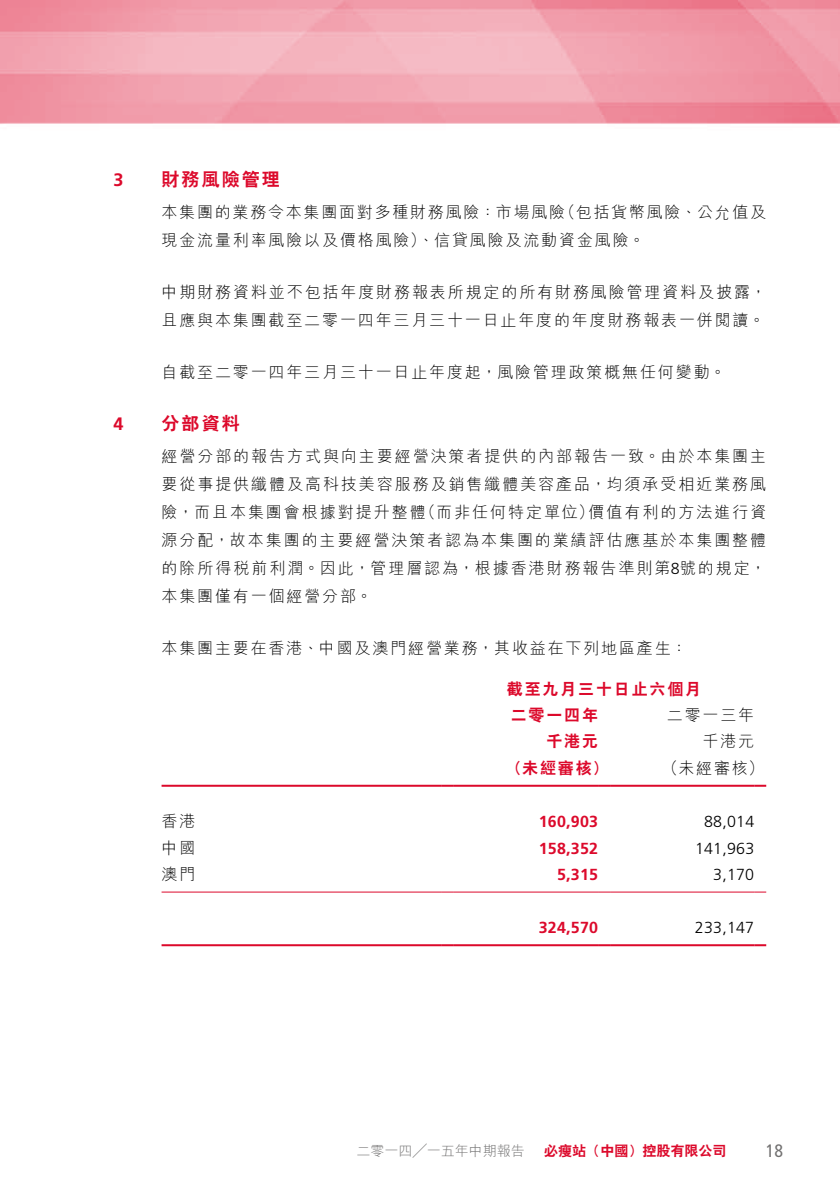
<style>
.page{position:relative;width:840px;height:1191px;background:#fff}
.page>*{position:absolute;margin:0;border:0;box-sizing:border-box;transform-origin:0 0}
.t1{font:800 18px "C Hei 2 HK";letter-spacing:.115em;color:#dc092b}
.t2{font:condensed 18px "Frutiger LT Std";color:#727171}
.t3{font:700 18px "Frutiger LT Std";color:#dc092b}
.t4{font:300 16px/28px "M Hei HK";letter-spacing:.115em;color:#000}
.t5{font:700 16px "Frutiger LT Std";letter-spacing:.015em;color:#dc092b}
.t6{font:800 16px "C Hei 2 HK";letter-spacing:.115em;color:#dc092b}
.t7{font:300 16px "Frutiger LT Std";letter-spacing:.015em;color:#000}
.t8{font:800 14px "C Hei 2 HK";color:#dc092b}
.t9{font:300 14px "M Hei HK";color:#727171}
.s1{font-family:"Frutiger LT Std"}
</style>
<div class="page">
<img style="left:0;top:0;width:839px;height:947px">
<hr style="left:161px;top:784px;width:280px;height:2px;background:#dc092b">
<svg style="left:441px;top:784px;width:12px;height:2px"></svg>
<hr style="left:453px;top:784px;width:144px;height:2px;background:#dc092b">
<svg style="left:597px;top:784px;width:12px;height:2px"></svg>
<hr style="left:609px;top:784px;width:144px;height:2px;background:#dc092b">
<svg style="left:753px;top:784px;width:12px;height:2px"></svg>
<hr style="left:161px;top:891px;width:280px;height:1px;background:#dc092b">
<svg style="left:441px;top:891px;width:12px;height:1px"></svg>
<hr style="left:453px;top:891px;width:144px;height:1px;background:#dc092b">
<svg style="left:597px;top:891px;width:12px;height:1px"></svg>
<hr style="left:609px;top:891px;width:144px;height:1px;background:#dc092b">
<svg style="left:753px;top:891px;width:12px;height:1px"></svg>
<hr style="left:161px;top:944px;width:280px;height:2px;background:#dc092b">
<svg style="left:441px;top:944px;width:12px;height:2px"></svg>
<hr style="left:453px;top:944px;width:144px;height:2px;background:#dc092b">
<svg style="left:597px;top:944px;width:12px;height:2px"></svg>
<hr style="left:609px;top:944px;width:144px;height:2px;background:#dc092b">
<svg style="left:753px;top:944px;width:12px;height:2px"></svg>
<p class="t3" style="left:113px;top:169px;width:12px">3</p>
<p class="t3" style="left:113px;top:413px;width:12px">4</p>
<p class="t1" style="left:161px;top:167px;width:120px">財務風險管理</p>
<p class="t4" style="left:161px;top:198px;width:484px">本集團的業務令本集團面對多種財務風險：市場風險<br>現金流量利率風險以及價格風險）、信貸風險及流動資金風險。</p>
<p class="t4" style="left:161px;top:278px;width:606px">中期財務資料並不包括年度財務報表所規定的所有財務風險管理資料及披露，且應與本集團截至二零一四年三月三十一日止年度的年度財務報表一併閱讀。</p>
<p class="t4" style="left:161px;top:358px;width:565px">自截至二零一四年三月三十一日止年度起，風險管理政策概無任何變動。</p>
<p class="t1" style="left:161px;top:411px;width:80px">分部資料</p>
<p class="t4" style="left:559px;top:198px;width:208px">（包括貨幣風險、公允值及</p>
<p class="t4" style="left:161px;top:442px;width:606px;text-align:right">經營分部的報告方式與向主要經營決策者提供的內部報告一致。由於本集團主要從事提供纖體及高科技美容服務及銷售纖體美容產品，均須承受相近業務風價值有利的方法進行資</p>
<p class="t4" style="left:161px;top:498px;width:605px">險，而且本集團會根據對提升整體<br>源分配，故本集團的主要經營決策者認為本集團的業績評估應基於本集團整體的除所得稅前利潤。因此，管理層認為，根據香港財務報告準則第<span class="s1">8</span>號的規定，本集團僅有一個經營分部。</p>
<p class="t4" style="left:161px;top:634px;width:526px">本集團主要在香港、中國及澳門經營業務，其收益在下列地區產生：</p>
<p class="t6" style="left:506px;top:678px;width:196px">截至九月三十日止六個月</p>
<p class="t4" style="left:666px;top:700px;width:89px">二零一三年</p>
<p class="t4" style="left:420px;top:498px;width:176px">（而非任何特定單位）</p>
<p class="t6" style="left:510px;top:704px;width:89px">二零一四年</p>
<p class="t6" style="left:546px;top:730px;width:53px">千港元</p>
<p class="t4" style="left:702px;top:727px;width:53px">千港元</p>
<p class="t6" style="left:505px;top:757px;width:103px">（未經審核）</p>
<p class="t4" style="left:661px;top:753px;width:103px">（未經審核(</p>
<p class="t4" style="left:161px;top:807px;width:35px">香港</p>
<p class="t5" style="left:538px;top:812px;width:61px">160,903</p>
<p class="t7" style="left:703px;top:813px;width:52px">88,014</p>
<p class="t4" style="left:161px;top:833px;width:35px">中國</p>
<p class="t5" style="left:538px;top:838px;width:61px">158,352</p>
<p class="t7" style="left:694px;top:839px;width:61px">141,963</p>
<p class="t4" style="left:161px;top:859px;width:35px">澳門</p>
<p class="t5" style="left:556px;top:865px;width:42px">5,315</p>
<p class="t7" style="left:712px;top:865px;width:42px">3,170</p>
<p class="t5" style="left:538px;top:918px;width:61px">324,570</p>
<p class="t7" style="left:694px;top:918px;width:61px">233,147</p>
<p class="t9" style="left:356px;top:1141px;width:169px">二零一四╱一五年中期報告</p>
<p class="t8" style="left:544px;top:1141px;width:183px">必瘦站（中國）控股有限公司</p>
<p class="t2" style="left:765px;top:1140px;width:19px">18</p>
</div>
